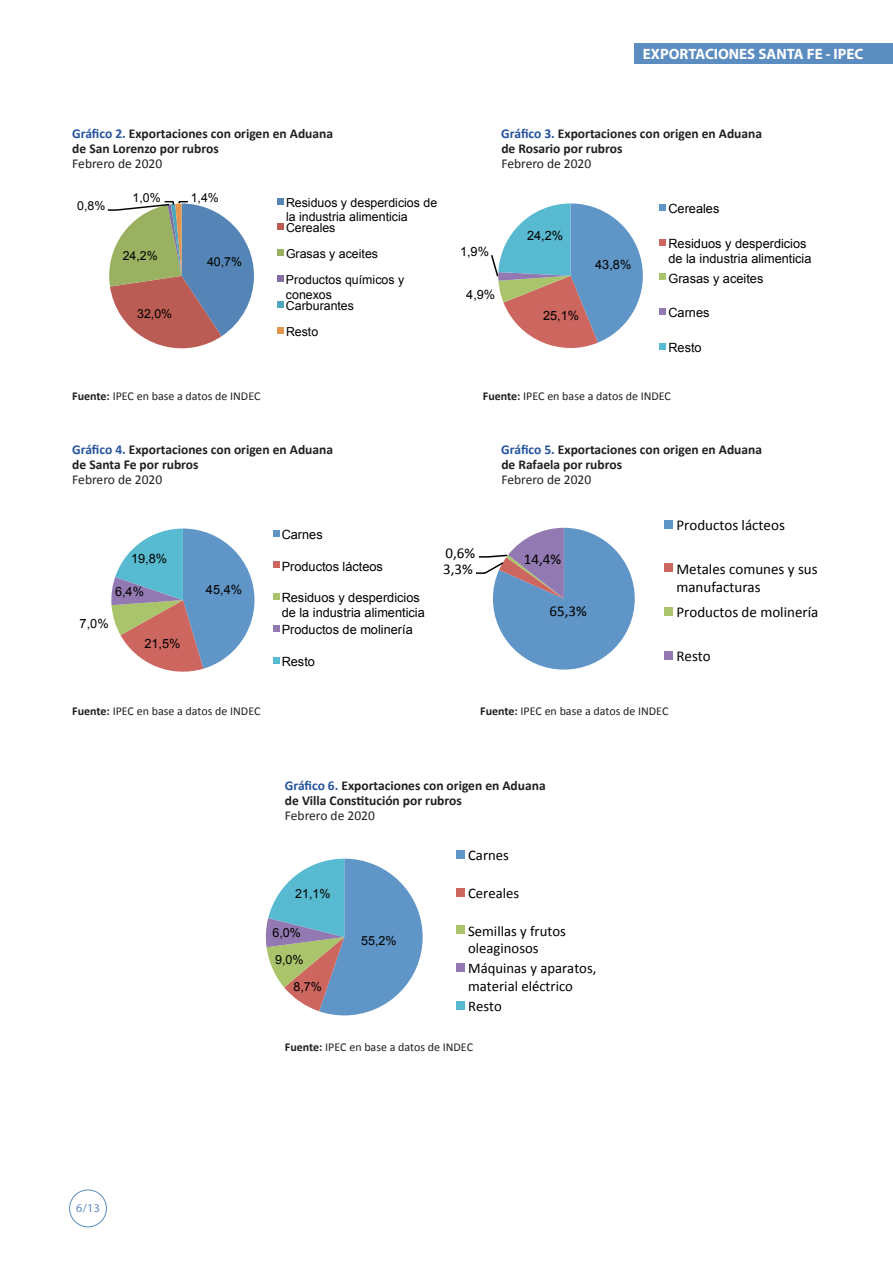
<style>
.page{position:relative;width:893px;height:1263px;background:#fff}
.page>*{position:absolute;margin:0;border:0;box-sizing:border-box;transform-origin:0 0}
.t1{font:15px/18px "Calibri";color:#000}
.t2{font:700 15px "Myriad Pro";color:#fff}
.t3{font:14.7px/17.7px "Calibri";color:#000}
.Texto{font:700 13.5px "Calibri";color:#231f20}
.Texto-2{font:13.5px "Calibri";color:#231f20}
.t4{font:12.75px/15px "Arial";color:#000}
.t5{font:12.45px "Arial";color:#000}
.t6{font:12.3px/25.8px "Arial";color:#000}
.Texto-3{font:12px "Calibri";color:#231f20}
.t7{font:12px "Myriad Pro";color:#5c8dc0}
.s1{color:#24529b}
.s2{font-weight:700}
</style>
<div class="page">
<div style="left:69px;top:1189px;width:38px;height:38px;border:1px solid #5c8dc0;border-radius:50%"></div>
<div style="left:634px;top:43px;width:259px;height:21px;background:#5c8dc0"></div>
<svg style="left:107px;top:201px;width:147px;height:148px"></svg>
<div style="left:277px;top:198px;width:7px;height:6px;background:#5585b6"></div>
<div style="left:277px;top:224px;width:7px;height:6px;background:#ba5b54"></div>
<div style="left:277px;top:250px;width:7px;height:6px;background:#99b160"></div>
<div style="left:277px;top:276px;width:7px;height:6px;background:#846da0"></div>
<div style="left:277px;top:301px;width:7px;height:7px;background:#4fa7bc"></div>
<div style="left:277px;top:327px;width:7px;height:6px;background:#e3964c"></div>
<svg style="left:491px;top:203px;width:152px;height:145px"></svg>
<div style="left:660px;top:204px;width:6px;height:7px;background:#6095c8"></div>
<svg style="left:660px;top:239px;width:6px;height:6px"></svg>
<svg style="left:660px;top:274px;width:6px;height:6px"></svg>
<div style="left:660px;top:308px;width:6px;height:7px;background:#9379b1"></div>
<svg style="left:660px;top:343px;width:6px;height:6px"></svg>
<svg style="left:111px;top:528px;width:143px;height:144px"></svg>
<svg style="left:273px;top:530px;width:6px;height:6px"></svg>
<svg style="left:273px;top:562px;width:6px;height:6px"></svg>
<div style="left:273px;top:593px;width:6px;height:7px;background:#aac46b"></div>
<div style="left:273px;top:625px;width:6px;height:7px;background:#9379b1"></div>
<svg style="left:273px;top:657px;width:6px;height:6px"></svg>
<svg style="left:476px;top:528px;width:159px;height:142px"></svg>
<div style="left:665px;top:520px;width:8px;height:8px;background:#6095c8"></div>
<div style="left:665px;top:564px;width:8px;height:8px;background:#cd665f"></div>
<div style="left:665px;top:607px;width:8px;height:9px;background:#aac46b"></div>
<div style="left:665px;top:651px;width:8px;height:8px;background:#9379b1"></div>
<svg style="left:265px;top:859px;width:158px;height:156px"></svg>
<div style="left:457px;top:850px;width:8px;height:8px;background:#6095c8"></div>
<div style="left:457px;top:888px;width:8px;height:8px;background:#cd665f"></div>
<div style="left:457px;top:926px;width:8px;height:8px;background:#aac46b"></div>
<div style="left:457px;top:963px;width:8px;height:8px;background:#9379b1"></div>
<div style="left:457px;top:1001px;width:8px;height:8px;background:#58bad0"></div>
<p class="t2" style="left:643px;top:44px;width:222px">EXPORTACIONES SANTA FE - IPEC</p>
<p class="Texto" style="left:72px;top:125px;width:262px"><span class="s1">Gráfico 2.</span> Exportaciones con origen en Aduana</p>
<p class="Texto" style="left:501px;top:125px;width:262px"><span class="s1">Gráfico 3.</span> Exportaciones con origen en Aduana</p>
<p class="Texto" style="left:72px;top:140px;width:148px">de San Lorenzo por rubros</p>
<p class="Texto" style="left:501px;top:140px;width:123px">de Rosario por rubros</p>
<p class="Texto-2" style="left:72px;top:155px;width:91px">Febrero de 2020</p>
<p class="Texto-2" style="left:501px;top:155px;width:91px">Febrero de 2020</p>
<p class="t6" style="left:77px;top:193px;width:30px">0,8%</p>
<p class="t6" style="left:133px;top:185px;width:30px">1,0%</p>
<p class="t6" style="left:191px;top:185px;width:30px">1,4%</p>
<p class="t6" style="left:286px;top:195px;width:153px;line-height:14.5px">Residuos y desperdicios de la industria alimenticia</p>
<p class="t6" style="left:286px;top:215px;width:120px">Cereales<br>Grasas y aceites<br>Productos químicos y</p>
<p class="t6" style="left:286px;top:289px;width:70px;line-height:11.2px">conexos<br>Carburantes</p>
<p class="t6" style="left:286px;top:319px;width:34px">Resto</p>
<p class="t6" style="left:123px;top:243px;width:37px">24,2%</p>
<p class="t6" style="left:207px;top:249px;width:37px">40,7%</p>
<p class="t6" style="left:137px;top:301px;width:37px">32,0%</p>
<p class="t4" style="left:460px;top:244px;width:31px">1,9%</p>
<p class="t4" style="left:466px;top:287px;width:31px">4,9%</p>
<p class="t4" style="left:527px;top:228px;width:38px">24,2%</p>
<p class="t4" style="left:543px;top:308px;width:38px">25,1%</p>
<p class="t4" style="left:595px;top:257px;width:38px">43,8%</p>
<p class="t4" style="left:668px;top:201px;width:53px">Cereales</p>
<p class="t4" style="left:668px;top:236px;width:145px">Residuos y desperdicios de la industria alimenticia</p>
<p class="t4" style="left:668px;top:271px;width:96px">Grasas y aceites</p>
<p class="t4" style="left:668px;top:305px;width:43px">Carnes</p>
<p class="t4" style="left:668px;top:340px;width:35px">Resto</p>
<p class="Texto-3" style="left:72px;top:389px;width:190px"><span class="s2">Fuente:</span> IPEC en base a datos de INDEC</p>
<p class="Texto-3" style="left:483px;top:389px;width:190px"><span class="s2">Fuente:</span> IPEC en base a datos de INDEC</p>
<p class="Texto" style="left:72px;top:441px;width:262px"><span class="s1">Gráfico 4.</span> Exportaciones con origen en Aduana</p>
<p class="Texto" style="left:501px;top:441px;width:262px"><span class="s1">Gráfico 5.</span> Exportaciones con origen en Aduana</p>
<p class="Texto" style="left:72px;top:456px;width:128px">de Santa Fe por rubros</p>
<p class="Texto" style="left:501px;top:456px;width:122px">de Rafaela por rubros</p>
<p class="Texto-2" style="left:72px;top:471px;width:91px">Febrero de 2020</p>
<p class="Texto-2" style="left:501px;top:471px;width:91px">Febrero de 2020</p>
<p class="t4" style="left:131px;top:551px;width:38px">19,8%</p>
<p class="t4" style="left:115px;top:584px;width:31px">6,4%</p>
<p class="t4" style="left:80px;top:616px;width:31px">7,0%</p>
<p class="t4" style="left:144px;top:636px;width:38px">21,5%</p>
<p class="t4" style="left:206px;top:582px;width:38px">45,4%</p>
<p class="t4" style="left:282px;top:527px;width:43px">Carnes</p>
<p class="t4" style="left:282px;top:559px;width:103px">Productos lácteos</p>
<p class="t4" style="left:282px;top:590px;width:145px">Residuos y desperdicios de la industria alimenticia</p>
<p class="t4" style="left:282px;top:622px;width:133px">Productos de molinería</p>
<p class="t4" style="left:282px;top:654px;width:35px">Resto</p>
<p class="t1" style="left:445px;top:544px;width:31px">0,6%</p>
<p class="t1" style="left:524px;top:550px;width:39px">14,4%</p>
<p class="t1" style="left:443px;top:560px;width:31px">3,3%</p>
<p class="t1" style="left:550px;top:602px;width:39px">65,3%</p>
<p class="t1" style="left:676px;top:516px;width:110px">Productos lácteos</p>
<p class="t1" style="left:676px;top:560px;width:143px">Metales comunes y sus manufacturas</p>
<p class="t1" style="left:676px;top:603px;width:143px">Productos de molinería</p>
<p class="t1" style="left:676px;top:647px;width:36px">Resto</p>
<p class="Texto-3" style="left:72px;top:703px;width:190px"><span class="s2">Fuente:</span> IPEC en base a datos de INDEC</p>
<p class="Texto-3" style="left:480px;top:703px;width:190px"><span class="s2">Fuente:</span> IPEC en base a datos de INDEC</p>
<p class="Texto" style="left:285px;top:776px;width:262px"><span class="s1">Gráfico 6.</span> Exportaciones con origen en Aduana</p>
<p class="Texto" style="left:285px;top:791px;width:178px">de Villa Constitución por rubros</p>
<p class="Texto-2" style="left:285px;top:806px;width:91px">Febrero de 2020</p>
<p class="t5" style="left:295px;top:886px;width:37px">21,1%</p>
<p class="t5" style="left:272px;top:924px;width:30px">6,0%</p>
<p class="t5" style="left:275px;top:952px;width:30px">9,0%</p>
<p class="t5" style="left:294px;top:979px;width:30px">8,7%</p>
<p class="t5" style="left:361px;top:932px;width:37px">55,2%</p>
<p class="t3" style="left:468px;top:846px;width:42px">Carnes</p>
<p class="t3" style="left:468px;top:884px;width:53px">Cereales</p>
<p class="t3" style="left:468px;top:922px;width:99px">Semillas y frutos oleaginosos</p>
<p class="t3" style="left:468px;top:959px;width:130px">Máquinas y aparatos, material eléctrico</p>
<p class="t3" style="left:468px;top:997px;width:35px">Resto</p>
<p class="Texto-3" style="left:285px;top:1039px;width:190px"><span class="s2">Fuente:</span> IPEC en base a datos de INDEC</p>
<p class="t7" style="left:76px;top:1201px;width:25px">6/13</p>
</div>
